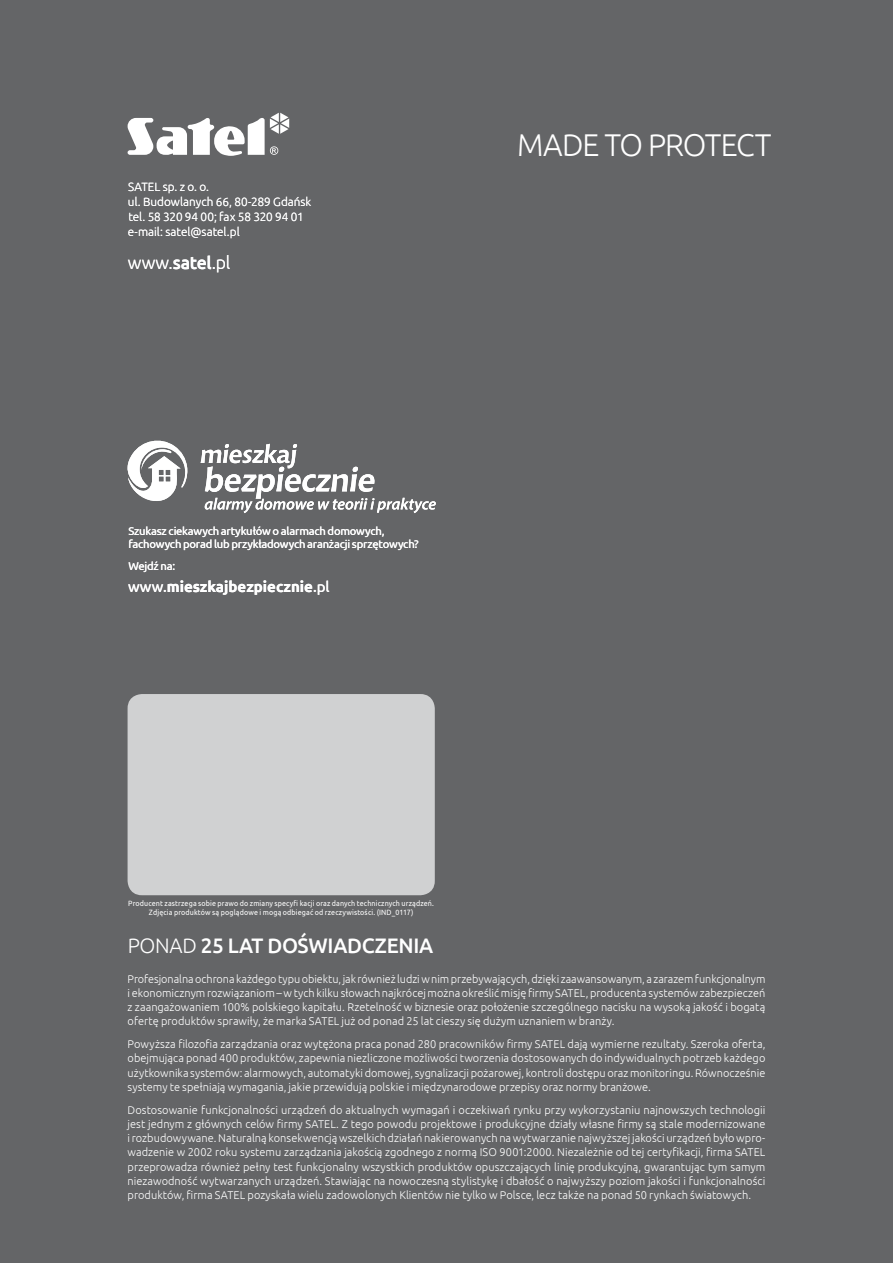
<style>
.page{position:relative;width:893px;height:1263px;background:#646567}
.page>*{position:absolute;margin:0;border:0;box-sizing:border-box;transform-origin:0 0}
.t1{font:300 31.5px "Ubuntu";letter-spacing:-.035em;color:#fff}
.t2{font:500 21px "Ubuntu";letter-spacing:-.015em;color:#fff}
.t3{font:300 18px "Ubuntu";color:#fff}
.t4{font:700 15px "Ubuntu";color:#fff}
.t5{font:300 12px/15px "Ubuntu";color:#fff}
.t6{font:300 11.25px/14.2px "Ubuntu";letter-spacing:.005em;color:#fff;text-align:justify}
.t7{font:11.25px/13.5px "Ubuntu";letter-spacing:-.02em;color:#fff}
.t8{font:7.65px/9.1px "Ubuntu";letter-spacing:.015em;color:#fff;text-align:center;scale:.93 1}
.s1{font-weight:500}
.s2{font-weight:400}
.s3{font-weight:300}
</style>
<div class="page">
<div style="left:128px;top:694px;width:307px;height:201px;background:#d0d1d2;border-radius:14px"></div>
<svg style="left:128px;top:113px;width:161px;height:43px"></svg>
<hr style="left:0;top:0;width:1px;height:1263px;background:#fff">
<svg style="left:127px;top:440px;width:61px;height:61px"></svg>
<svg style="left:201px;top:444px;width:235px;height:69px"></svg>
<p class="t5" style="left:128px;top:179px;width:82px">SATEL sp. z o. o.</p>
<p class="t5" style="left:128px;top:194px;width:185px">ul. Budowlanych 66, 80-289 Gdańsk</p>
<p class="t5" style="left:128px;top:209px;width:177px">tel. 58 320 94 00; fax 58 320 94 01 e-mail: satel@satel.pl</p>
<p class="t3" style="left:128px;top:252px;width:104px">www.<span class="s1">satel</span>.pl</p>
<h1 class="t1" style="left:517px;top:126px;width:256px">MADE TO PROTECT</h1>
<p class="t7" style="left:128px;top:523px;width:292px">Szukasz ciekawych artykułów o alarmach domowych, fachowych porad lub przykładowych aranżacji sprzętowych?</p>
<p class="t7" style="left:128px;top:559px;width:48px">Wejdź na:</p>
<p class="t4" style="left:128px;top:578px;width:203px"><span class="s2">www.</span>mieszkajbezpiecznie<span class="s2">.pl</span></p>
<p class="t8" style="left:128px;top:898px;width:330px">Producent zastrzega sobie prawo do zmiany specyfi kacji oraz danych technicznych urządzeń.<br>Zdjęcia produktów są poglądowe i mogą odbiegać od rzeczywistości. (IND_0117)</p>
<h2 class="t2" style="left:128px;top:932px;width:307px"><span class="s3">PONAD</span> 25 LAT DOŚWIADCZENIA</h2>
<p class="t6" style="left:128px;top:971px;width:639px">Profesjonalna ochrona każdego typu obiektu, jak również ludzi w nim przebywających, dzięki zaawansowanym, a zarazem funkcjonalnym i ekonomicznym rozwiązaniom – w tych kilku słowach najkrócej można określić misję firmy SATEL, producenta systemów zabezpieczeń z zaangażowaniem 100% polskiego kapitału. Rzetelność w biznesie oraz położenie szczególnego nacisku na wysoką jakość i bogatą ofertę produktów sprawiły, że marka SATEL już od ponad 25 lat cieszy się dużym uznaniem w branży.</p>
<p class="t6" style="left:128px;top:1037px;width:639px">Powyższa filozofia zarządzania oraz wytężona praca ponad 280 pracowników firmy SATEL dają wymierne rezultaty. Szeroka oferta, obejmująca ponad 400 produktów, zapewnia niezliczone możliwości tworzenia dostosowanych do indywidualnych potrzeb każdego użytkownika systemów: alarmowych, automatyki domowej, sygnalizacji pożarowej, kontroli dostępu oraz monitoringu. Równocześnie systemy te spełniają wymagania, jakie przewidują polskie i międzynarodowe przepisy oraz normy branżowe.</p>
<p class="t6" style="left:128px;top:1102px;width:639px">Dostosowanie funkcjonalności urządzeń do aktualnych wymagań i oczekiwań rynku przy wykorzystaniu najnowszych technologii jest jednym z głównych celów firmy SATEL. Z tego powodu projektowe i produkcyjne działy własne firmy są stale modernizowane i rozbudowywane. Naturalną konsekwencją wszelkich działań nakierowanych na wytwarzanie najwyższej jakości urządzeń było wpro&shy;wadzenie w 2002 roku systemu zarządzania jakością zgodnego z normą ISO 9001:2000. Niezależnie od tej certyfikacji, firma SATEL przeprowadza również pełny test funkcjonalny wszystkich produktów opuszczających linię produkcyjną, gwarantując tym samym niezawodność wytwarzanych urządzeń. Stawiając na nowoczesną stylistykę i dbałość o najwyższy poziom jakości i funkcjonalności produktów, firma SATEL pozyskała wielu zadowolonych Klientów nie tylko w Polsce, lecz także na ponad 50 rynkach światowych.</p>
</div>
